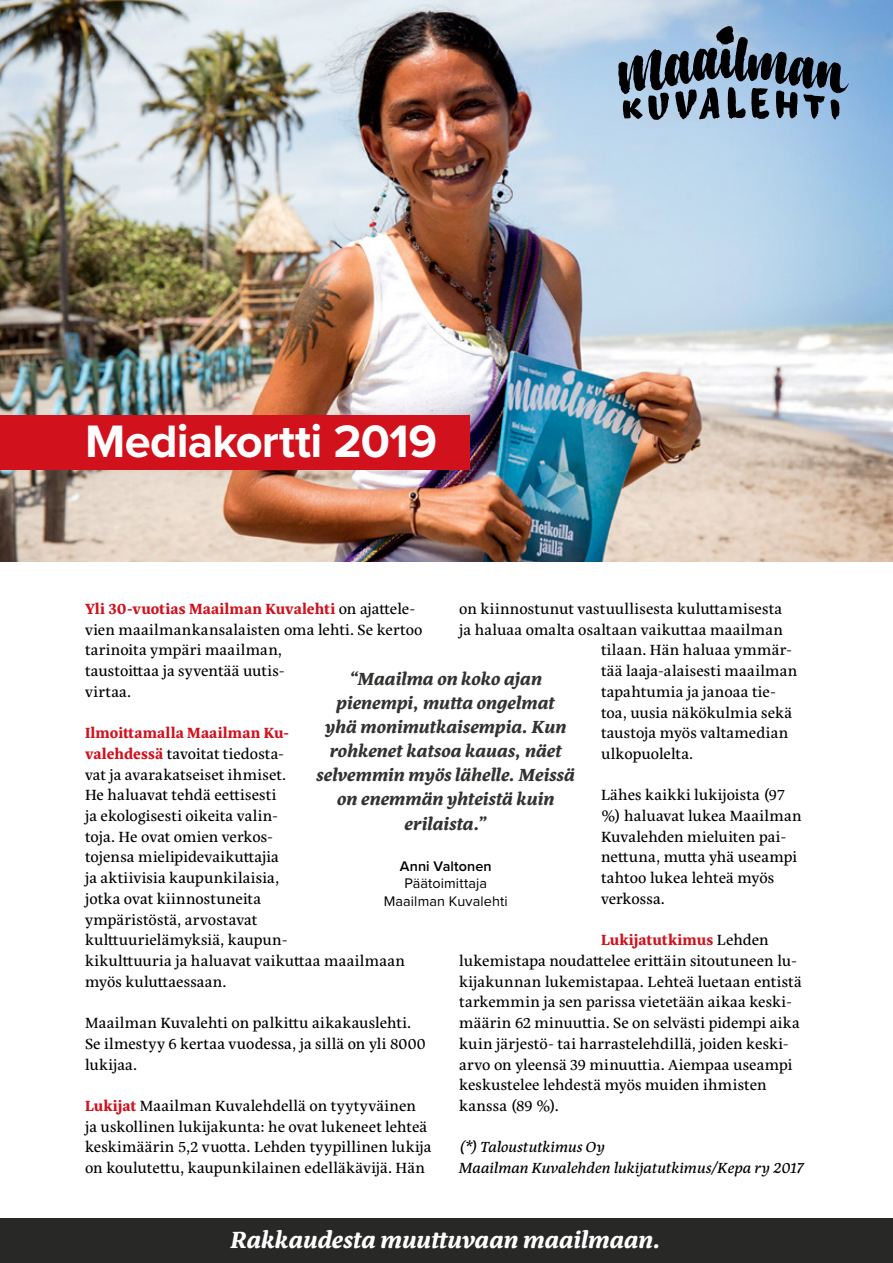
<style>
.page{position:relative;width:893px;height:1263px;background:#fff}
.page>*{position:absolute;margin:0;border:0;box-sizing:border-box;transform-origin:0 0}
.t1{font:700 47.1px "Proxima Nova";letter-spacing:-.015em;color:#fff}
.t2{font:italic 700 24px "Eskorte Latin";letter-spacing:-.005em;color:#fff}
.t3{font:italic 700 18px/24.3px "Eskorte Latin";letter-spacing:-.005em;color:#323231;text-align:center}
.t4{font:15px/20.7px "Eskorte Latin";letter-spacing:.01em;color:#000}
.t5{font:italic 15px/20.7px "Eskorte Latin";color:#000}
.t6{font:14.4px/17.2px "Proxima Nova";letter-spacing:.01em;color:#000;text-align:center}
.t7{font:600 14.4px "Proxima Nova";letter-spacing:.005em;color:#000}
.s1{font-weight:700;color:#d1111c}
</style>
<div class="page">
<img style="left:0;top:0;width:893px;height:561px">
<svg style="left:618px;top:26px;width:231px;height:94px;background:#687e93"></svg>
<div style="left:0;top:1219px;width:893px;height:44px;background:#282827"></div>
<div style="left:0;top:416px;width:469px;height:54px;background:#d1111c"></div>
<h1 class="t1" style="left:85px;top:406px;width:353px">Mediakortti 2019</h1>
<p class="t4" style="left:85px;top:598px;width:339px"><span class="s1">Yli 30-vuotias Maailman Kuvalehti</span> on ajattele&shy;vien maailmankansalaisten oma lehti. Se kertoo tarinoita ympäri maailman,<br>taustoittaa ja syventää uutis-<br>virtaa.</p>
<p class="t4" style="left:85px;top:723px;width:322px"><span class="s1">Ilmoittamalla Maailman Ku-<br>valehdessä</span> tavoitat tiedosta-<br>vat ja avarakatseiset ihmiset.<br>He haluavat tehdä eettisesti<br>ja ekologisesti oikeita valin-<br>toja. He ovat omien verkos-<br>tojensa mielipidevaikuttajia<br>ja aktiivisia kaupunkilaisia,<br>jotka ovat kiinnostuneita<br>ympäristöstä, arvostavat<br>kulttuurielämyksiä, kaupun-<br>kikulttuuria ja haluavat vaikuttaa maailmaan myös kuluttaessaan.</p>
<p class="t4" style="left:85px;top:1012px;width:342px">Maailman Kuvalehti on palkittu aikakauslehti.<br>Se ilmestyy 6 kertaa vuodessa, ja sillä on yli 8000 lukijaa.</p>
<p class="t4" style="left:85px;top:1095px;width:348px"><span class="s1">Lukijat</span> Maailman Kuvalehdellä on tyytyväinen ja uskollinen lukijakunta: he ovat lukeneet lehteä keskimäärin 5,2 vuotta. Lehden tyypillinen lukija on koulutettu, kaupunkilainen edelläkävijä. Hän</p>
<p class="t4" style="left:459px;top:598px;width:325px">on kiinnostunut vastuullisesta kuluttamisesta</p>
<p class="t4" style="left:459px;top:619px;width:325px">ja haluaa omalta osaltaan vaikuttaa maailman</p>
<p class="t4" style="left:601px;top:640px;width:193px">tilaan. Hän haluaa ymmär-</p>
<p class="t4" style="left:601px;top:661px;width:198px">tää laaja-alaisesti maailman</p>
<p class="t4" style="left:601px;top:681px;width:176px">tapahtumia ja janoaa tie-</p>
<p class="t4" style="left:601px;top:702px;width:193px">toa, uusia näkökulmia sekä</p>
<p class="t4" style="left:601px;top:723px;width:189px">taustoja myös valtamedian</p>
<p class="t4" style="left:601px;top:743px;width:94px">ulkopuolelta.</p>
<p class="t4" style="left:601px;top:785px;width:202px">Lähes kaikki lukijoista (97 %) haluavat lukea Maailman<br>Kuvalehden mieluiten pai&shy;nettuna, mutta yhä useampi tahtoo lukea lehteä myös verkossa.</p>
<p class="t4" style="left:459px;top:930px;width:344px;text-indent:142px"><span class="s1">Lukijatutkimus</span> Lehden lukemistapa noudattelee erittäin sitoutuneen lu&shy;kijakunnan lukemistapaa. Lehteä luetaan entistä tarkemmin ja sen parissa vietetään aikaa keski&shy;määrin 62 minuuttia. Se on selvästi pidempi aika kuin järjestö- tai harrastelehdillä, joiden keski&shy;arvo on yleensä 39 minuuttia. Aiempaa useampi keskustelee lehdestä myös muiden ihmisten kanssa (89 %).</p>
<p class="t5" style="left:459px;top:1136px;width:346px">(*) Taloustutkimus Oy<br>Maailman Kuvalehden lukijatutkimus/Kepa ry 2017</p>
<p class="t3" style="left:317px;top:665px;width:260px">“Maailma on koko ajan pienempi, mutta ongelmat<br>yhä monimutkaisempia. Kun rohkenet katsoa kauas, näet selvemmin myös lähelle. Meissä on enemmän yhteistä kuin erilaista.”</p>
<p class="t7" style="left:400px;top:855px;width:93px">Anni Valtonen</p>
<p class="t6" style="left:384px;top:874px;width:126px">Päätoimittaja<br>Maailman Kuvalehti</p>
<h2 class="t2" style="left:231px;top:1220px;width:432px">Rakkaudesta muuttuvaan maailmaan.</h2>
</div>
